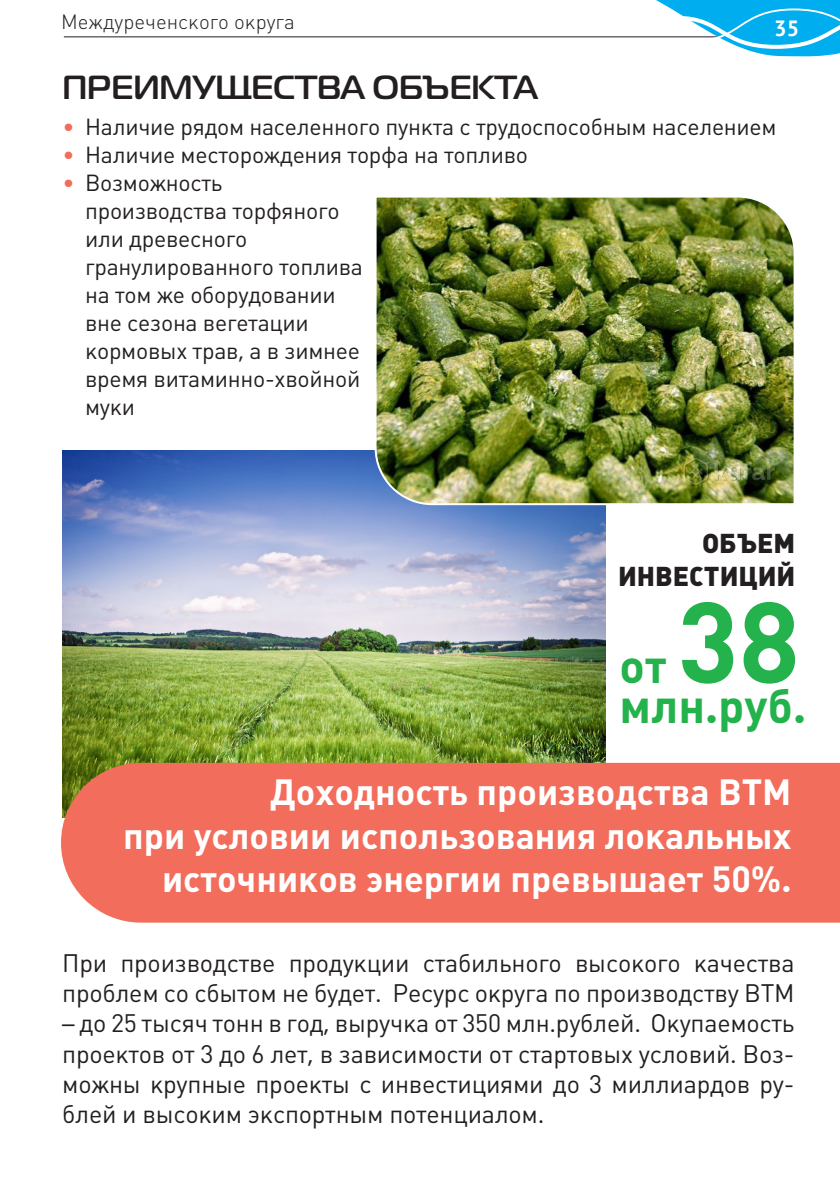
<style>
.page{position:relative;width:840px;height:1191px;background:#fff}
.page>*{position:absolute;margin:0;border:0;box-sizing:border-box;transform-origin:0 0}
.t1{font:700 112.8px "Plumb";color:#23b24b}
.t2{font:700 46.8px "Plumb";color:#23b24b}
.t3{font:700 36px/43.2px "Plumb";color:#fff;text-align:right}
.t4{font:700 33.4px "Magistral C";color:#231f20}
.t5{font:900 27px/32.4px "Plumb";color:#231f20;text-align:right}
.t6{font:25px/30px "Plumb";letter-spacing:-.01em;color:#231f20}
.t7{font:23px/28px "Plumb";letter-spacing:-.01em;color:#231f20}
.t8{font:700 22px "PT Sans";color:#fff}
.t9{font:300 20.4px "Plumb";color:#231f20}
.s1{color:#f26d5b}
</style>
<div class="page">
<hr style="left:64px;top:36px;width:687px;height:1px;background:#231f20">
<svg style="left:579px;top:0;width:260px;height:57px"></svg>
<img style="left:62px;top:450px;width:543px;height:313px">
<div style="left:61px;top:763px;width:778px;height:159px;background:#f26d5b"></div>
<img style="left:373px;top:197px;width:421px;height:309px">
<p class="t9" style="left:61px;top:10px;width:235px">Междуреченского округа</p>
<p class="t8" style="left:773px;top:14px;width:26px">35</p>
<p class="t4" style="left:62px;top:67px;width:476px">ПРЕИМУЩЕСТВА ОБЪЕКТА</p>
<p class="t7" style="left:62px;top:113px;width:715px"><span class="s1">•</span> Наличие рядом населенного пункта с трудоспособным населением</p>
<p class="t7" style="left:62px;top:141px;width:467px"><span class="s1">•</span> Наличие месторождения торфа на топливо</p>
<p class="t7" style="left:85px;top:169px;width:279px;text-indent:-23px"><span class="s1">•</span> Возможность производства торфяного или древесного гранулированного топлива на том же оборудовании вне сезона вегетации кормовых трав, а в зимнее время витаминно-хвойной муки</p>
<p class="t5" style="left:617px;top:527px;width:179px">ОБЪЕМ<br>ИНВЕСТИЦИЙ</p>
<p class="t1" style="left:677px;top:578px;width:124px">38</p>
<p class="t2" style="left:619px;top:679px;width:188px">млн.руб.</p>
<p class="t2" style="left:619px;top:639px;width:48px">от</p>
<p class="t3" style="left:123px;top:770px;width:669px">Доходность производства ВТМ<br>при условии использования локальных источников энергии превышает 50%.</p>
<p class="t6" style="left:62px;top:948px;width:733px">При производстве продукции стабильного высокого качества проблем со сбытом не будет. Ресурс округа по производству ВТМ</p>
<p class="t6" style="left:62px;top:1008px;width:733px;text-align:justify">– до 25 тысяч тонн в год, выручка от 350 млн.рублей. Окупаемость проектов от 3 до 6 лет, в зависимости от стартовых условий. Воз&shy;можны крупные проекты с инвестициями до 3 миллиардов ру&shy;блей и высоким экспортным потенциалом.</p>
</div>
